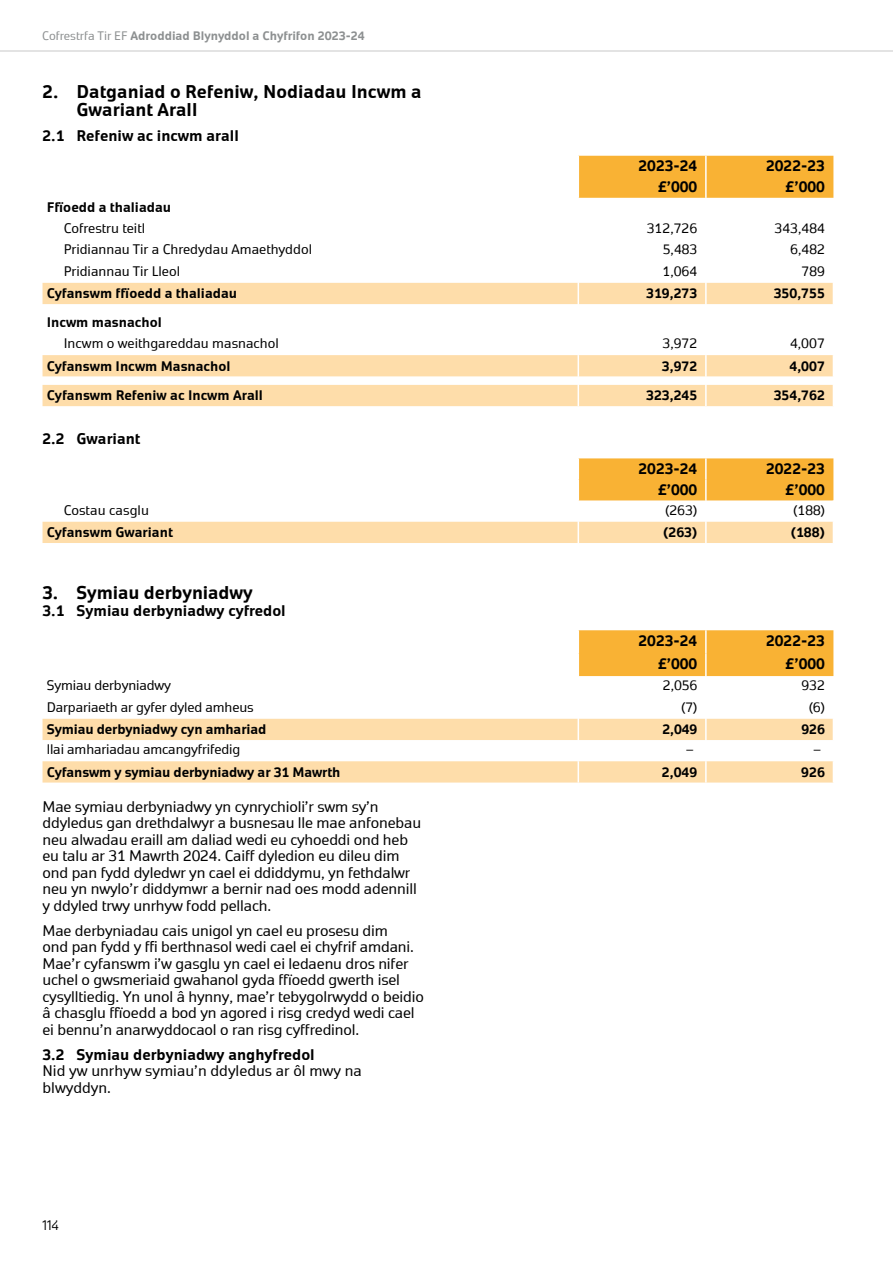
<style>
.page{position:relative;width:893px;height:1263px;background:#fff}
.page>*{position:absolute;margin:0;border:0;box-sizing:border-box;transform-origin:0 0}
.t1{font:700 18px/18px "Geo";color:#000}
.t2{font:15px/16.5px "Geo";letter-spacing:-.01em;color:#000}
.t3{font:700 15px "Geo";color:#000}
.t4{font:700 13.5px "Geo";color:#000}
.t5{font:13.5px "Geo";color:#000}
.t6{font:13.5px "Geo Headline";color:#000}
.t7{font:700 12px "Geo";color:#8d9091}
.s1{font-weight:400}
</style>
<div class="page">
<svg style="left:43px;top:283px;width:535px;height:123px;fill:#feddaa"></svg>
<svg style="left:578px;top:156px;width:256px;height:250px"></svg>
<svg style="left:43px;top:458px;width:791px;height:85px"></svg>
<svg style="left:43px;top:718px;width:535px;height:1px"></svg>
<svg style="left:43px;top:719px;width:535px;height:63px;fill:#feddaa"></svg>
<svg style="left:578px;top:630px;width:256px;height:152px"></svg>
<hr style="left:179px;top:50px;width:178px;height:1px;background:#e3e3e3">
<hr style="left:357px;top:50px;width:179px;height:1px;background:#e3e3e3">
<hr style="left:536px;top:50px;width:178px;height:1px;background:#e3e3e3">
<hr style="left:714px;top:50px;width:179px;height:1px;background:#e3e3e3">
<hr style="left:0;top:50px;width:179px;height:1px;background:#e3e3e3">
<p class="t7" style="left:42px;top:30px;width:324px"><span class="s1">Cofrestrfa Tir EF</span> Adroddiad Blynyddol a Chyfrifon 2023-24</p>
<p class="t1" style="left:77px;top:83px;width:347px;text-indent:-34px">2. Datganiad o Refeniw, Nodiadau Incwm a<br>Gwariant Arall</p>
<p class="t3" style="left:43px;top:128px;width:198px">2.1 Refeniw ac incwm arall</p>
<p class="t3" style="left:638px;top:157px;width:60px">2023-24</p>
<p class="t3" style="left:766px;top:157px;width:60px">2022-23</p>
<p class="t3" style="left:658px;top:179px;width:41px">£’000</p>
<p class="t3" style="left:786px;top:179px;width:41px">£’000</p>
<p class="t4" style="left:47px;top:200px;width:126px">Ffïoedd a thaliadau</p>
<p class="t5" style="left:64px;top:221px;width:83px">Cofrestru teitl</p>
<p class="t5" style="left:647px;top:221px;width:52px">312,726</p>
<p class="t5" style="left:774px;top:221px;width:52px">343,484</p>
<p class="t5" style="left:64px;top:242px;width:250px">Pridiannau Tir a Chredydau Amaethyddol</p>
<p class="t5" style="left:663px;top:242px;width:36px">5,483</p>
<p class="t5" style="left:790px;top:242px;width:36px">6,482</p>
<p class="t5" style="left:64px;top:263px;width:118px">Pridiannau Tir Lleol</p>
<p class="t5" style="left:662px;top:263px;width:36px">1,064</p>
<p class="t5" style="left:802px;top:263px;width:25px">789</p>
<p class="t4" style="left:47px;top:286px;width:192px">Cyfanswm ffïoedd a thaliadau</p>
<p class="t4" style="left:646px;top:286px;width:53px">319,273</p>
<p class="t4" style="left:774px;top:286px;width:53px">350,755</p>
<p class="t4" style="left:47px;top:314px;width:116px">Incwm masnachol</p>
<p class="t5" style="left:64px;top:336px;width:216px">Incwm o weithgareddau masnachol</p>
<p class="t5" style="left:662px;top:336px;width:36px">3,972</p>
<p class="t5" style="left:790px;top:336px;width:36px">4,007</p>
<p class="t4" style="left:47px;top:358px;width:185px">Cyfanswm Incwm Masnachol</p>
<p class="t4" style="left:662px;top:358px;width:37px">3,972</p>
<p class="t4" style="left:789px;top:358px;width:37px">4,007</p>
<p class="t4" style="left:47px;top:388px;width:218px">Cyfanswm Refeniw ac Incwm Arall</p>
<p class="t4" style="left:646px;top:388px;width:53px">323,245</p>
<p class="t4" style="left:774px;top:388px;width:53px">354,762</p>
<p class="t3" style="left:43px;top:430px;width:99px">2.2 Gwariant</p>
<p class="t3" style="left:638px;top:460px;width:60px">2023-24</p>
<p class="t3" style="left:766px;top:460px;width:60px">2022-23</p>
<p class="t3" style="left:658px;top:481px;width:41px">£’000</p>
<p class="t3" style="left:786px;top:481px;width:41px">£’000</p>
<p class="t5" style="left:64px;top:502px;width:87px">Costau casglu</p>
<p class="t5" style="left:665px;top:502px;width:34px">(263)</p>
<p class="t5" style="left:793px;top:502px;width:33px">(188)</p>
<p class="t4" style="left:47px;top:525px;width:128px">Cyfanswm Gwariant</p>
<p class="t4" style="left:663px;top:525px;width:36px">(263)</p>
<p class="t4" style="left:791px;top:525px;width:36px">(188)</p>
<p class="t1" style="left:43px;top:584px;width:212px">3. Symiau derbyniadwy</p>
<p class="t3" style="left:43px;top:602px;width:245px">3.1 Symiau derbyniadwy cyfredol</p>
<p class="t3" style="left:638px;top:632px;width:60px">2023-24</p>
<p class="t3" style="left:766px;top:632px;width:60px">2022-23</p>
<p class="t3" style="left:658px;top:655px;width:41px">£’000</p>
<p class="t3" style="left:786px;top:655px;width:41px">£’000</p>
<p class="t5" style="left:47px;top:678px;width:126px">Symiau derbyniadwy</p>
<p class="t5" style="left:663px;top:678px;width:36px">2,056</p>
<p class="t5" style="left:802px;top:678px;width:25px">932</p>
<p class="t5" style="left:47px;top:699px;width:208px">Darpariaeth ar gyfer dyled amheus</p>
<p class="t5" style="left:681px;top:699px;width:18px">(7)</p>
<p class="t5" style="left:809px;top:699px;width:18px">(6)</p>
<p class="t4" style="left:47px;top:722px;width:221px">Symiau derbyniadwy cyn amhariad</p>
<p class="t4" style="left:662px;top:722px;width:36px">2,049</p>
<p class="t4" style="left:802px;top:722px;width:25px">926</p>
<p class="t5" style="left:47px;top:742px;width:195px">llai amhariadau amcangyfrifedig</p>
<p class="t5" style="left:686px;top:742px;width:8px">–</p>
<p class="t5" style="left:814px;top:742px;width:8px">–</p>
<p class="t4" style="left:47px;top:764px;width:295px">Cyfanswm y symiau derbyniadwy ar 31 Mawrth</p>
<p class="t4" style="left:662px;top:764px;width:37px">2,049</p>
<p class="t4" style="left:801px;top:764px;width:25px">926</p>
<p class="t2" style="left:43px;top:798px;width:380px">Mae symiau derbyniadwy yn cynrychioli’r swm sy’n ddyledus gan drethdalwyr a busnesau lle mae anfonebau neu alwadau eraill am daliad wedi eu cyhoeddi ond heb eu talu ar 31 Mawrth 2024. Caiff dyledion eu dileu dim ond pan fydd dyledwr yn cael ei ddiddymu, yn fethdalwr neu yn nwylo’r diddymwr a bernir nad oes modd adennill y ddyled trwy unrhyw fodd pellach.</p>
<p class="t2" style="left:43px;top:922px;width:383px">Mae derbyniadau cais unigol yn cael eu prosesu dim<br>ond pan fydd y ffi berthnasol wedi cael ei chyfrif amdani.<br>Mae’r cyfanswm i’w gasglu yn cael ei ledaenu dros nifer uchel o gwsmeriaid gwahanol gyda ffïoedd gwerth isel cysylltiedig. Yn unol â hynny, mae’r tebygolrwydd o beidio â chasglu ffïoedd a bod yn agored i risg credyd wedi cael ei bennu’n anarwyddocaol o ran risg cyffredinol.</p>
<p class="t3" style="left:43px;top:1046px;width:274px">3.2 Symiau derbyniadwy anghyfredol</p>
<p class="t2" style="left:43px;top:1063px;width:321px">Nid yw unrhyw symiau’n ddyledus ar ôl mwy na blwyddyn.</p>
<p class="t6" style="left:43px;top:1218px;width:18px">114</p>
</div>
